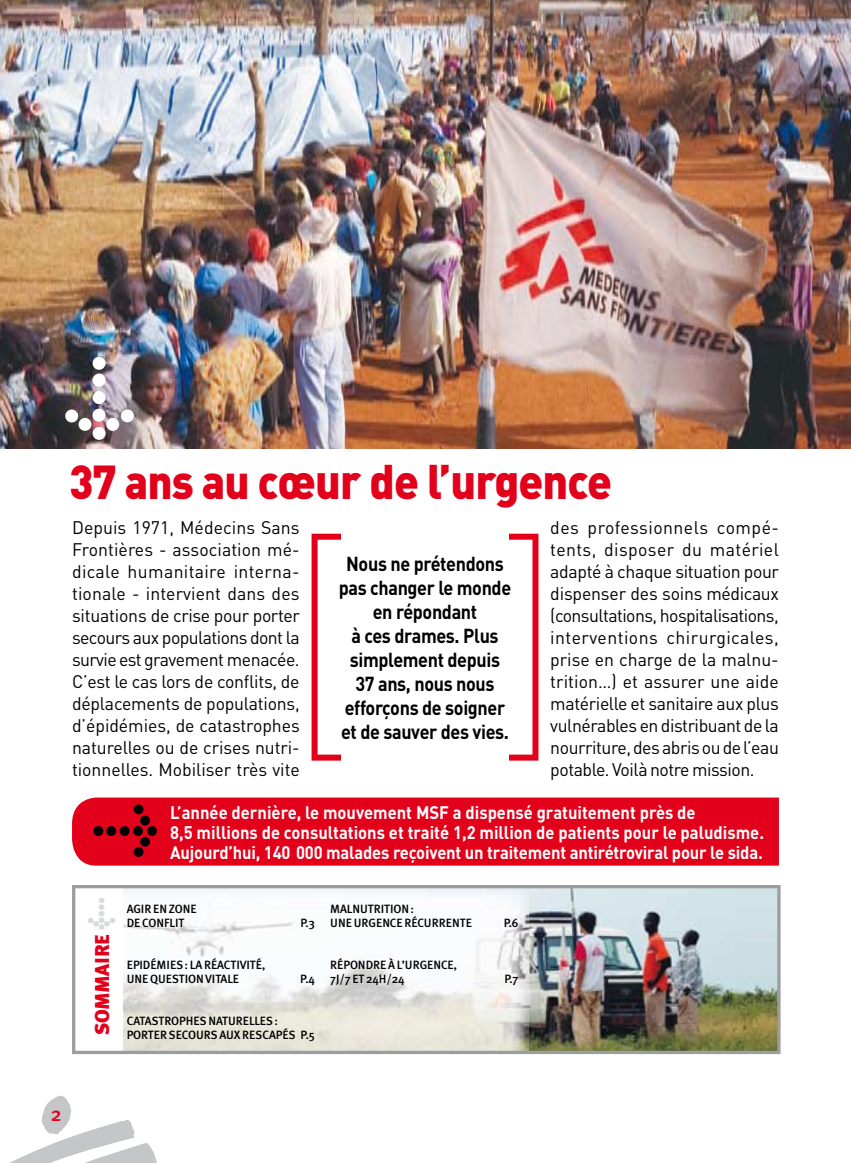
<style>
.page{position:relative;width:851px;height:1163px;background:#fff}
.page>*{position:absolute;margin:0;border:0;box-sizing:border-box;transform-origin:0 0}
.t1{font:900 48px "DIN";letter-spacing:-.02em;color:#e2001a;scale:.93 1}
.t2{font:700 20px/24px "DIN";letter-spacing:-.02em;color:#000;text-align:center;scale:.9 1}
.t3{font:900 20px "Meta Plus";letter-spacing:-.01em;color:#e2001a}
.t4{font:500 20px "Meta Plus";color:#e2001a}
.t5{font:18px/22px "DIN";letter-spacing:-.025em;color:#000;text-align:justify}
.t6{font:700 18px/20px "DIN";color:#fff;scale:.92 1}
.t7{font:500 12px/14px "Meta Plus";letter-spacing:-.01em;color:#000}
.s1{font-size:47px}
.s2{font-size:26.2px;color:#d9dadb}
</style>
<div class="page">
<img style="left:0;top:0;width:850px;height:448px">
<div style="left:93px;top:357px;width:12px;height:13px;background:#fff;border-radius:50%"></div>
<div style="left:93px;top:373px;width:12px;height:13px;background:#fff;border-radius:50%"></div>
<div style="left:93px;top:391px;width:12px;height:13px;background:#fff;border-radius:50%"></div>
<div style="left:93px;top:408px;width:12px;height:13px;background:#fff;border-radius:50%"></div>
<div style="left:93px;top:427px;width:12px;height:13px;background:#fff;border-radius:50%"></div>
<div style="left:106px;top:418px;width:13px;height:13px;background:#fff;border-radius:50%"></div>
<div style="left:65px;top:409px;width:13px;height:13px;background:#fff;border-radius:50%"></div>
<div style="left:121px;top:409px;width:13px;height:13px;background:#fff;border-radius:50%"></div>
<div style="left:79px;top:418px;width:12px;height:13px;background:#fff;border-radius:50%"></div>
<div style="left:72px;top:797px;width:706px;height:68px;background:#e2001a"></div>
<div style="left:93px;top:826px;width:10px;height:9px;background:#000;border-radius:50%"></div>
<div style="left:106px;top:826px;width:10px;height:9px;background:#000;border-radius:50%"></div>
<div style="left:120px;top:826px;width:9px;height:9px;background:#000;border-radius:50%"></div>
<div style="left:133px;top:826px;width:10px;height:9px;background:#000;border-radius:50%"></div>
<div style="left:147px;top:826px;width:10px;height:9px;background:#000;border-radius:50%"></div>
<div style="left:140px;top:815px;width:10px;height:10px;background:#000;border-radius:50%"></div>
<div style="left:134px;top:846px;width:9px;height:10px;background:#000;border-radius:50%"></div>
<div style="left:134px;top:804px;width:9px;height:10px;background:#000;border-radius:50%"></div>
<div style="left:140px;top:836px;width:10px;height:10px;background:#000;border-radius:50%"></div>
<svg style="left:311px;top:533px;width:227px;height:227px"></svg>
<div style="left:341px;top:530px;width:167px;height:244px;background:#fff"></div>
<img style="left:72px;top:885px;width:708px;height:168px">
<svg style="left:12px;top:1095px;width:145px;height:67px"></svg>
<h1 class="t1" style="left:69px;top:450px;width:585px"><span class="s1">37 ans au c</span>œur de l’urgence</h1>
<p class="t5" style="left:72px;top:516px;width:229px">Depuis 1971, Médecins Sans Frontières - association mé&shy;dicale humanitaire interna&shy;tionale - intervient dans des situations de crise pour porter secours aux populations dont la survie est gravement menacée.<br>C’est le cas lors de conflits, de déplacements de populations, d’épidémies, de catastrophes naturelles ou de crises nutri&shy;tionnelles. Mobiliser très vite</p>
<p class="t5" style="left:550px;top:516px;width:230px">des professionnels compé&shy;tents, disposer du matériel adapté à chaque situation pour dispenser des soins médicaux (consultations, hospitalisations, interventions chirurgicales, prise en charge de la malnu&shy;trition…) et assurer une aide matérielle et sanitaire aux plus vulnérables en distribuant de la nourriture, des abris ou de l’eau potable. Voilà notre mission.</p>
<p class="t6" style="left:170px;top:802px;width:647px">l’année dernière, le mouvement mSf a dispensé gratuitement près de<br>8,5 millions de consultations et traité 1,2 million de patients pour le paludisme.<br>Aujourd’hui, 140 000 malades reçoivent un traitement antirétroviral pour le sida.</p>
<p class="t2" style="left:339px;top:550px;width:193px">Nous ne prétendons pas changer le monde en répondant<br>à ces drames. plus simplement depuis<br>37 ans, nous nous efforçons de soigner et de sauver des vies.</p>
<p class="t3" style="left:90px;top:1035px;width:140px;rotate:-90deg">SOMMAIRE<span class="s2">&lt;</span></p>
<p class="t7" style="left:127px;top:901px;width:72px">AGIR EN ZONE<br>DE CONFLIT</p>
<p class="t7" style="left:300px;top:915px;width:16px">P.3</p>
<p class="t7" style="left:127px;top:957px;width:140px">EPIDÉMIES : LA RÉACTIVITÉ,<br>UNE QUESTION VITALE</p>
<p class="t7" style="left:300px;top:971px;width:16px">P.4</p>
<p class="t7" style="left:127px;top:1013px;width:190px">CATASTROPHES NATURELLES :<br>PORTER SECOURS AUX RESCAPÉS P.5</p>
<p class="t7" style="left:330px;top:901px;width:143px">MALNUTRITION :<br>UNE URGENCE RÉCURRENTE</p>
<p class="t7" style="left:330px;top:957px;width:128px">RÉPONDRE À L’URGENCE,<br>7J/7 ET 24H/24</p>
<p class="t7" style="left:503px;top:915px;width:16px">P.6</p>
<p class="t7" style="left:504px;top:971px;width:16px">P.7</p>
<p class="t4" style="left:51px;top:1101px;width:12px">2</p>
</div>
